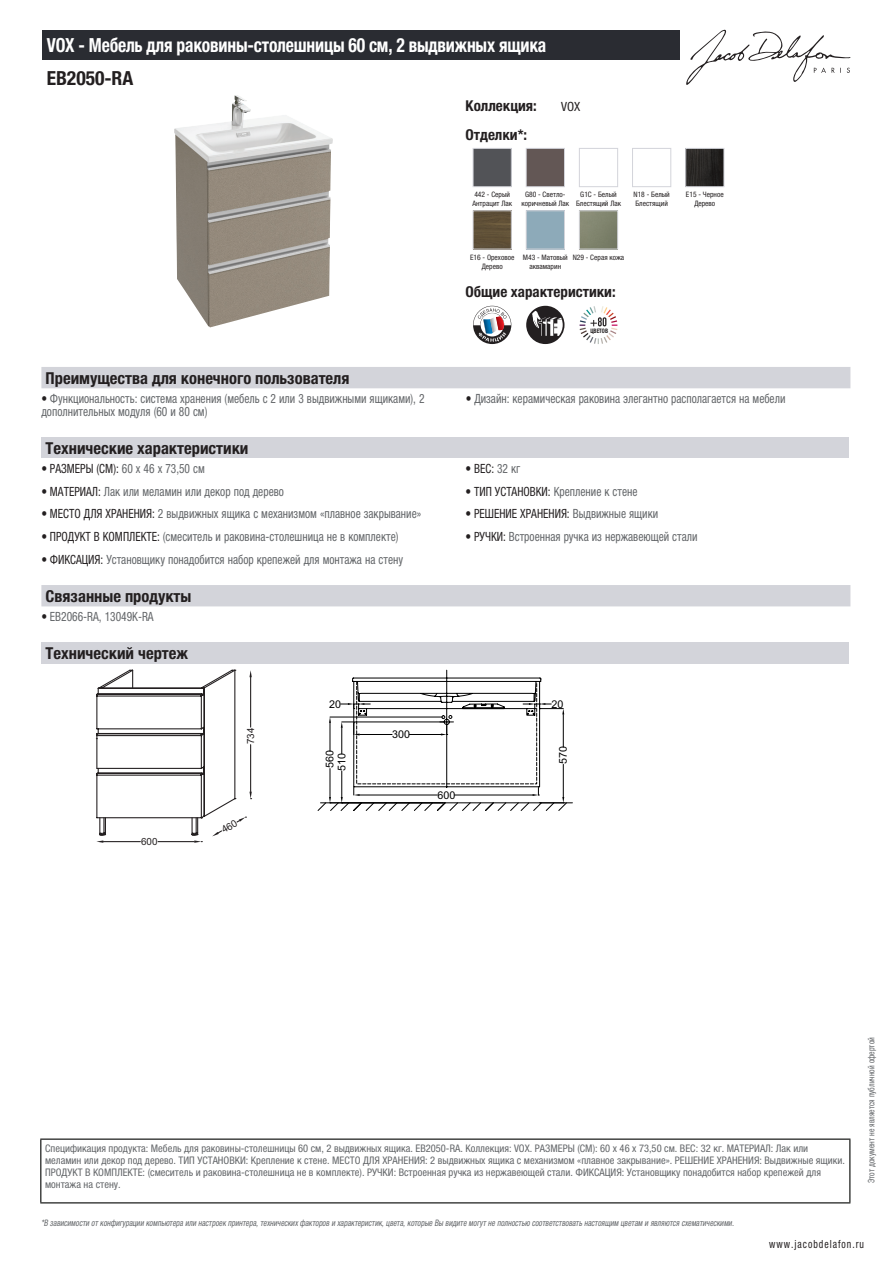
<style>
.page{position:relative;width:893px;height:1263px;background:#fff}
.page>*{position:absolute;margin:0;border:0;box-sizing:border-box;transform-origin:0 0}
.t1{font:700 condensed 19.5px "Helvetica Neue LTCYR";letter-spacing:-.01em;color:#fff;scale:.9 1}
.t2{font:700 condensed 19.5px "Helvetica Neue LTCYR";color:#231f20}
.t3{font:700 condensed 16.5px "Helvetica Neue LTCYR";color:#231f20}
.t4{font:700 condensed 15px "Helvetica Neue LTCYR";color:#231f20}
.t5{font:condensed 12.75px/13.5px "Helvetica Neue LTCYR";color:#626568;scale:.9 1}
.t6{font:condensed 12.75px "Helvetica Neue LTCYR";color:#231f20;scale:.9 1}
.t7{font:condensed 12.75px "Helvetica Neue LTCYR";color:#231f20}
.t8{font:condensed 11.25px "Helvetica Neue LTCYR";letter-spacing:.1em;color:#231f20;scale:.87 1}
.t9{font:10.8px "Arial";color:#000}
.t10{font:condensed 10.5px/12px "Helvetica Neue LTCYR";color:#626568}
.t11{font:9.9px "Arial";color:#231f20}
.t12{font:italic condensed 9px "Helvetica Neue LTCYR";color:#626568;scale:.87 1}
.t13{font:condensed 9px "Helvetica Neue LTCYR";color:#626568;scale:.87 1}
.t14{font:condensed 7.5px/9px "Helvetica Neue LTCYR";color:#231f20;text-align:center}
.t15{font:700 condensed 6.15px "Helvetica Neue LTCYR";color:#231f20;scale:.89 1}
.s1{color:#231f20}
.s2{color:#626568}
</style>
<div class="page">
<svg style="left:686px;top:30px;width:164px;height:55px"></svg>
<img style="left:174px;top:95px;width:159px;height:232px">
<img style="left:475px;top:150px;width:35px;height:35px">
<div style="left:473px;top:148px;width:39px;height:39px;border:1px solid #d3d4da"></div>
<img style="left:528px;top:150px;width:35px;height:35px">
<div style="left:526px;top:148px;width:39px;height:39px;border:1px solid #d3d4da"></div>
<div style="left:579px;top:148px;width:39px;height:39px;border:1px solid #d3d4da"></div>
<div style="left:632px;top:148px;width:39px;height:39px;border:1px solid #d3d4da"></div>
<img style="left:687px;top:150px;width:35px;height:35px">
<div style="left:685px;top:148px;width:39px;height:39px;border:1px solid #d3d4da"></div>
<img style="left:475px;top:212px;width:35px;height:35px">
<div style="left:473px;top:210px;width:39px;height:39px;border:1px solid #d3d4da"></div>
<div style="left:526px;top:210px;width:39px;height:39px;border:1px solid #d3d4da"></div>
<img style="left:581px;top:212px;width:35px;height:35px">
<div style="left:579px;top:210px;width:39px;height:39px;border:1px solid #d3d4da"></div>
<svg style="left:473px;top:306px;width:38px;height:38px"></svg>
<svg style="left:526px;top:306px;width:38px;height:38px"></svg>
<svg style="left:580px;top:306px;width:37px;height:38px"></svg>
<div style="left:41px;top:367px;width:809px;height:21px;background:#d3d4da"></div>
<div style="left:41px;top:437px;width:808px;height:22px;background:#d3d4da"></div>
<div style="left:41px;top:585px;width:809px;height:21px;background:#d3d4da"></div>
<div style="left:41px;top:642px;width:808px;height:21px;background:#d3d4da"></div>
<hr style="left:320px;top:802px;width:252px;height:1px;background:#000">
<svg style="left:318px;top:670px;width:249px;height:141px"></svg>
<div style="left:43px;top:30px;width:637px;height:30px;background:#2a2c32"></div>
<hr style="left:40px;top:1138px;width:810px;height:2px;background:#040503">
<hr style="left:40px;top:1140px;width:1px;height:62px;background:#040503">
<hr style="left:849px;top:1140px;width:1px;height:62px;background:#040503">
<hr style="left:40px;top:1202px;width:810px;height:1px;background:#040503">
<svg style="left:96px;top:670px;width:156px;height:173px"></svg>
<h1 class="t1" style="left:47px;top:34px;width:557px">VOX - Мебель для раковины-столешницы 60 см, 2 выдвижных ящика</h1>
<h1 class="t2" style="left:47px;top:67px;width:88px">EB2050-RA</h1>
<p class="t4" style="left:466px;top:97px;width:73px">Коллекция:</p>
<p class="t7" style="left:561px;top:99px;width:21px">VOX</p>
<p class="t4" style="left:466px;top:126px;width:63px">Отделки*:</p>
<p class="t14" style="left:472px;top:190px;width:41px;text-align:left">442 - Серый<br>Антрацит Лак</p>
<p class="t14" style="left:522px;top:190px;width:49px">G80 - Светло&shy;коричневый Лак</p>
<p class="t14" style="left:576px;top:190px;width:47px">G1C - Белый<br>Блестящий Лак</p>
<p class="t14" style="left:633px;top:190px;width:38px;text-align:left">N18 - Белый<br>Блестящий</p>
<p class="t14" style="left:686px;top:190px;width:39px">E15 - Черное<br>Дерево</p>
<p class="t14" style="left:470px;top:252px;width:46px">E16 - Ореховое<br>Дерево</p>
<p class="t14" style="left:523px;top:252px;width:46px">M43 - Матовый аквамарин</p>
<p class="t14" style="left:573px;top:252px;width:53px">N29 - Серая кожа</p>
<p class="t4" style="left:466px;top:284px;width:152px">Общие характеристики:</p>
<p class="t15" style="left:590px;top:328px;width:21px">ЦВЕТОВ</p>
<p class="t3" style="left:46px;top:369px;width:305px">Преимущества для конечного пользователя</p>
<p class="t5" style="left:41px;top:391px;width:427px"><span class="s1">•</span> Функциональность: система хранения (мебель с 2 или 3 выдвижными ящиками), 2 дополнительных модуля (60 и 80 см)</p>
<p class="t5" style="left:466px;top:391px;width:357px"><span class="s1">•</span> Дизайн: керамическая раковина элегантно располагается на мебели</p>
<p class="t3" style="left:46px;top:439px;width:204px">Технические характеристики</p>
<p class="t6" style="left:41px;top:461px;width:183px">• РАЗМЕРЫ (СМ): <span class="s2">60 x 46 x 73,50 см</span></p>
<p class="t6" style="left:466px;top:461px;width:62px">• ВЕС: <span class="s2">32 кг</span></p>
<p class="t5" style="left:41px;top:484px;width:271px"><span class="s1">• МАТЕРИАЛ:</span> Лак или меламин или декор под дерево</p>
<p class="t5" style="left:466px;top:484px;width:193px"><span class="s1">• ТИП УСТАНОВКИ:</span> Крепление к стене</p>
<p class="t5" style="left:41px;top:507px;width:424px"><span class="s1">• МЕСТО ДЛЯ ХРАНЕНИЯ:</span> 2 выдвижных ящика с механизмом «плавное закрывание»</p>
<p class="t6" style="left:466px;top:507px;width:215px">• РЕШЕНИЕ ХРАНЕНИЯ: <span class="s2">Выдвижные ящики</span></p>
<p class="t5" style="left:41px;top:530px;width:398px"><span class="s1">• ПРОДУКТ В КОМПЛЕКТЕ:</span> (смеситель и раковина-столешница не в комплекте)</p>
<p class="t5" style="left:466px;top:530px;width:259px"><span class="s1">• РУЧКИ:</span> Встроенная ручка из нержавеющей стали</p>
<p class="t5" style="left:41px;top:553px;width:403px"><span class="s1">• ФИКСАЦИЯ:</span> Установщику понадобится набор крепежей для монтажа на стену</p>
<p class="t3" style="left:46px;top:587px;width:147px">Связанные продукты</p>
<p class="t5" style="left:41px;top:609px;width:126px"><span class="s1">•</span> EB2066-RA, 13049K-RA</p>
<p class="t3" style="left:46px;top:644px;width:144px">Технический чертеж</p>
<p class="t11" style="left:141px;top:835px;width:18px">600</p>
<p class="t11" style="left:244px;top:744px;width:18px;rotate:-90deg">734</p>
<p class="t9" style="left:329px;top:697px;width:13px">20</p>
<p class="t9" style="left:552px;top:697px;width:13px">20</p>
<p class="t9" style="left:392px;top:727px;width:19px">300</p>
<p class="t9" style="left:323px;top:768px;width:19px;rotate:-90deg">560</p>
<p class="t9" style="left:556px;top:764px;width:19px;rotate:-90deg">570</p>
<p class="t9" style="left:437px;top:788px;width:19px">600</p>
<p class="t9" style="left:334px;top:771px;width:19px;rotate:-90deg">510</p>
<p class="t10" style="left:45px;top:1142px;width:801px">Спецификация продукта: Мебель для раковины-столешницы 60 см, 2 выдвижных ящика. EB2050-RA. Коллекция: VOX. РАЗМЕРЫ (СМ): 60 x 46 x 73,50 см. ВЕС: 32 кг. МАТЕРИАЛ: Лак или меламин или декор под дерево. ТИП УСТАНОВКИ: Крепление к стене. МЕСТО ДЛЯ ХРАНЕНИЯ: 2 выдвижных ящика с механизмом «плавное закрывание». РЕШЕНИЕ ХРАНЕНИЯ: Выдвижные ящики.<br>ПРОДУКТ В КОМПЛЕКТЕ: (смеситель и раковина-столешница не в комплекте). РУЧКИ: Встроенная ручка из нержавеющей стали. ФИКСАЦИЯ: Установщику понадобится набор крепежей для монтажа на стену.</p>
<p class="t12" style="left:41px;top:1218px;width:800px">*В зависимости отконфигурации компьютера или настроек принтера,техническихфакторов и характеристик,цвета,которые Вы видите могутне полностью соответствоватьнастоящим цветам и являются схематическими.</p>
<p class="t13" style="left:866px;top:1183px;width:169px;rotate:-90deg">Этот документ не является публичной офертой</p>
<p class="t8" style="left:769px;top:1237px;width:110px">www.jacobdelafon.ru</p>
</div>
